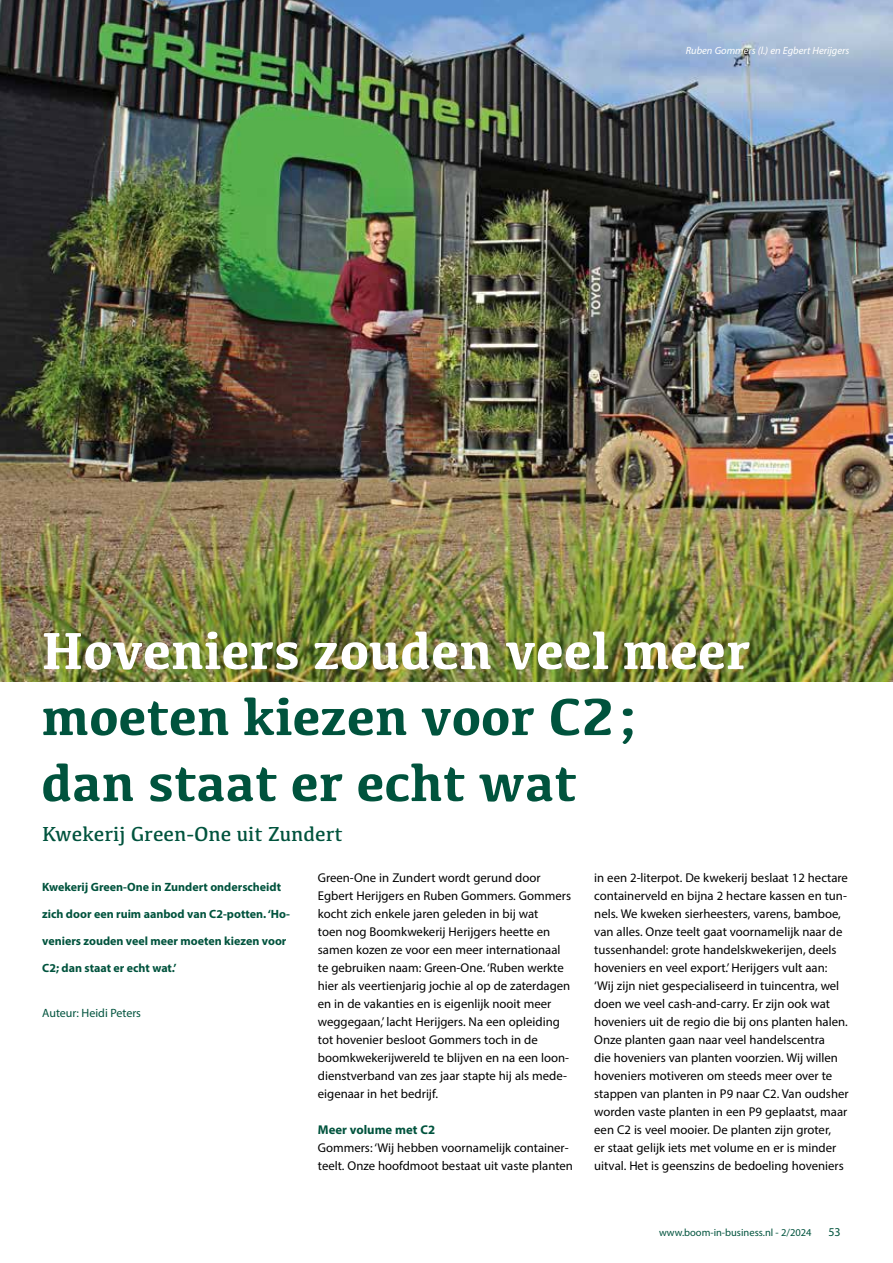
<style>
.page{position:relative;width:893px;height:1263px;background:#fff}
.page>*{position:absolute;margin:0;border:0;box-sizing:border-box;transform-origin:0 0}
.t1{font:700 54px/66px "Kefa";color:#00533d}
.t2{font:700 54px "Kefa";color:#fff}
.t3{font:21px "Kefa";color:#00533d}
.t4{font:12.75px/18px "Myriad Pro";color:#000}
.t5{font:700 12.75px "Myriad Pro";color:#00533d}
.t6{font:700 12px "Myriad Pro";color:#00533d}
.t7{font:12px "Myriad Pro";color:#00533d}
.t8{font:italic 10.5px "Myriad Pro";color:#fff}
.t9{font:10.5px "Myriad Pro";color:#00533d}
</style>
<div class="page">
<img style="left:0;top:0;width:893px;height:682px">
<p class="t8" style="left:686px;top:44px;width:165px">Ruben Gommers (l.) en Egbert Herijgers</p>
<h1 class="t2" style="left:41px;top:615px;width:711px">Hoveniers zouden veel meer</h1>
<h1 class="t1" style="left:41px;top:681px;width:600px">moeten kiezen voor C2; dan staat er echt wat</h1>
<h2 class="t3" style="left:42px;top:821px;width:302px">Kwekerij Green-One uit Zundert</h2>
<p class="t6" style="left:42px;top:879px;width:240px">Kwekerij Green-One in Zundert onderscheidt</p>
<p class="t6" style="left:42px;top:906px;width:249px">zich door een ruim aanbod van C2-potten. ‘Ho-</p>
<p class="t6" style="left:42px;top:933px;width:246px">veniers zouden veel meer moeten kiezen voor</p>
<p class="t6" style="left:42px;top:960px;width:136px">C2; dan staat er echt wat.’</p>
<p class="t7" style="left:42px;top:1006px;width:100px">Auteur: Heidi Peters</p>
<p class="t4" style="left:318px;top:869px;width:255px">Green-One in Zundert wordt gerund door Egbert Herijgers en Ruben Gommers. Gommers kocht zich enkele jaren geleden in bij wat<br>toen nog Boomkwekerij Herijgers heette en samen kozen ze voor een meer internationaal te gebruiken naam: Green-One. ‘Ruben werkte hier als veertienjarig jochie al op de zaterdagen en in de vakanties en is eigenlijk nooit meer weggegaan,’ lacht Herijgers. Na een opleiding tot hovenier besloot Gommers toch in de boomkwekerijwereld te blijven en na een loon&shy;dienstverband van zes jaar stapte hij als mede&shy;eigenaar in het bedrijf.</p>
<p class="t5" style="left:318px;top:1121px;width:119px">Meer volume met C2</p>
<p class="t4" style="left:318px;top:1139px;width:257px">Gommers: ‘Wij hebben voornamelijk container&shy;teelt. Onze hoofdmoot bestaat uit vaste planten</p>
<p class="t4" style="left:594px;top:869px;width:256px">in een 2-literpot. De kwekerij beslaat 12 hectare containerveld en bijna 2 hectare kassen en tun&shy;nels. We kweken sierheesters, varens, bamboe, van alles. Onze teelt gaat voornamelijk naar de tussenhandel: grote handelskwekerijen, deels hoveniers en veel export.’ Herijgers vult aan: ‘Wij zijn niet gespecialiseerd in tuincentra, wel doen we veel cash-and-carry. Er zijn ook wat hoveniers uit de regio die bij ons planten halen.<br>Onze planten gaan naar veel handelscentra<br>die hoveniers van planten voorzien. Wij willen hoveniers motiveren om steeds meer over te stappen van planten in P9 naar C2. Van oudsher worden vaste planten in een P9 geplaatst, maar een C2 is veel mooier. De planten zijn groter,<br>er staat gelijk iets met volume en er is minder uitval. Het is geenszins de bedoeling hoveniers</p>
<p class="t9" style="left:659px;top:1226px;width:154px">www.boom-in-business.nl - 2/2024</p>
<p class="t7" style="left:828px;top:1224px;width:14px">53</p>
</div>
